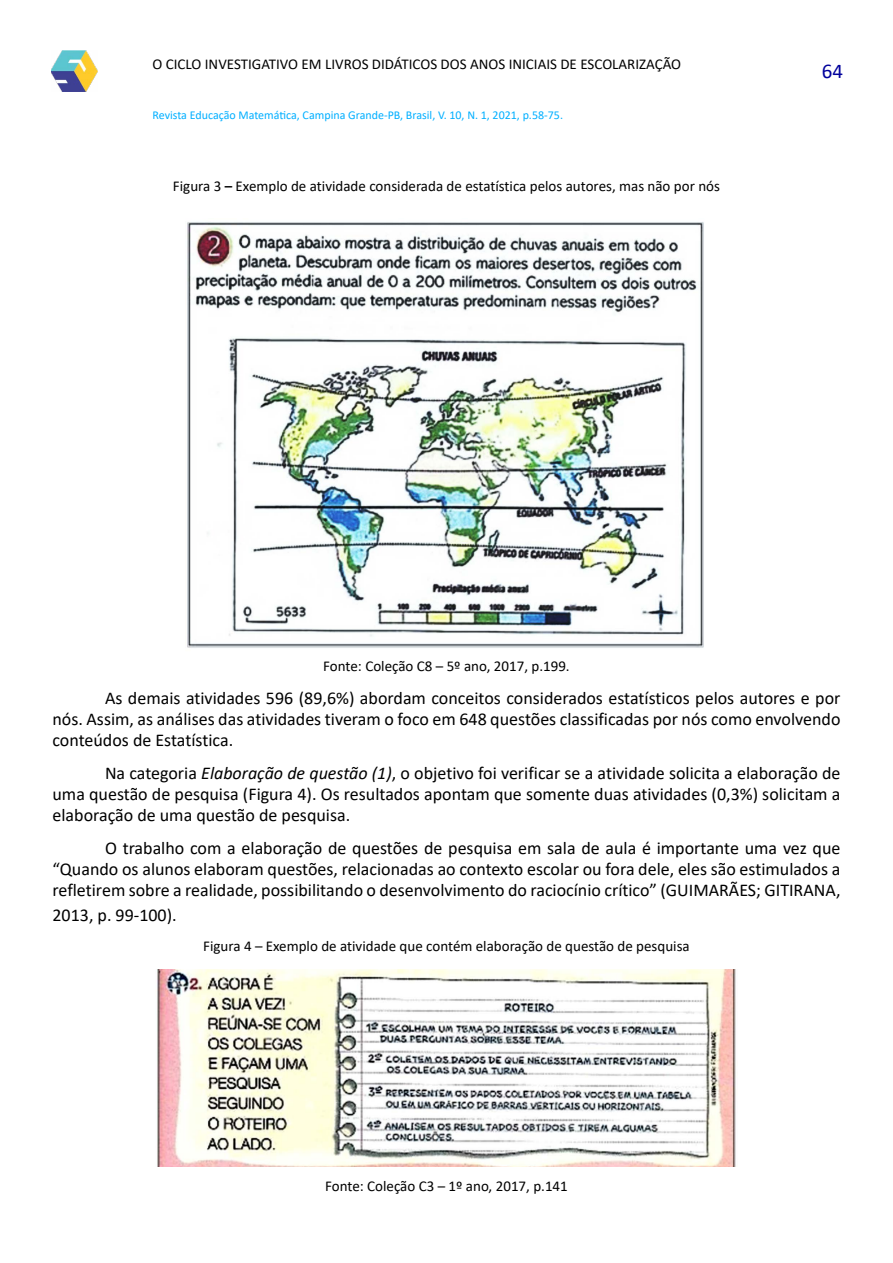
<style>
.page{position:relative;width:893px;height:1263px;background:#fff}
.page>*{position:absolute;margin:0;border:0;box-sizing:border-box;transform-origin:0 0}
.t1{font:21px "Calibri";color:#00009c}
.t2{font:18px/21px "Calibri";color:#000;text-align:justify}
.t3{font:15px "Calibri";color:#000}
.t4{font:12px "Calibri";color:#00afff}
.s1{font-weight:700}
.s2{font-style:italic}
</style>
<div class="page">
<img style="left:51px;top:51px;width:47px;height:41px">
<img style="left:187px;top:222px;width:517px;height:426px">
<img style="left:157px;top:970px;width:579px;height:196px">
<p class="t3" style="left:152px;top:54px;width:530px">O CICLO INVESTIGATIVO EM LIVROS DIDÁTICOS DOS ANOS INICIAIS DE ESCOLARIZAÇÃO</p>
<p class="t4" style="left:152px;top:107px;width:412px">Revista Educação Matemática, Campina Grande-PB, Brasil, V. 10, N. 1, 2021, p.58-75.</p>
<p class="t3" style="left:173px;top:176px;width:548px">Figura 3 <span class="s1">–</span> Exemplo de atividade considerada de estatística pelos autores, mas não por nós</p>
<p class="t1" style="left:822px;top:56px;width:23px">64</p>
<p class="t3" style="left:323px;top:656px;width:248px">Fonte: Coleção C8 – 5º ano, 2017, p.199.</p>
<p class="t2" style="left:52px;top:687px;width:789px;text-indent:53px">As demais atividades 596 (89,6%) abordam conceitos considerados estatísticos pelos autores e por nós. Assim, as análises das atividades tiveram o foco em 648 questões classificadas por nós como envolvendo conteúdos de Estatística.</p>
<p class="t2" style="left:53px;top:762px;width:789px;text-indent:52px">Na categoria <span class="s2">Elaboração de questão (1)</span>, o objetivo foi verificar se a atividade solicita a elaboração de uma questão de pesquisa (Figura 4). Os resultados apontam que somente duas atividades (0,3%) solicitam a elaboração de uma questão de pesquisa.</p>
<p class="t2" style="left:53px;top:837px;width:789px;text-indent:53px">O trabalho com a elaboração de questões de pesquisa em sala de aula é importante uma vez que “Quando os alunos elaboram questões, relacionadas ao contexto escolar ou fora dele, eles são estimulados a refletirem sobre a realidade, possibilitando o desenvolvimento do raciocínio crítico” (GUIMARÃES; GITIRANA,</p>
<p class="t2" style="left:53px;top:904px;width:126px">2013, p. 99-100).</p>
<p class="t3" style="left:203px;top:936px;width:488px">Figura 4 – Exemplo de atividade que contém elaboração de questão de pesquisa</p>
<p class="t3" style="left:325px;top:1176px;width:244px">Fonte: Coleção C3 – 1º ano, 2017, p.141</p>
</div>
